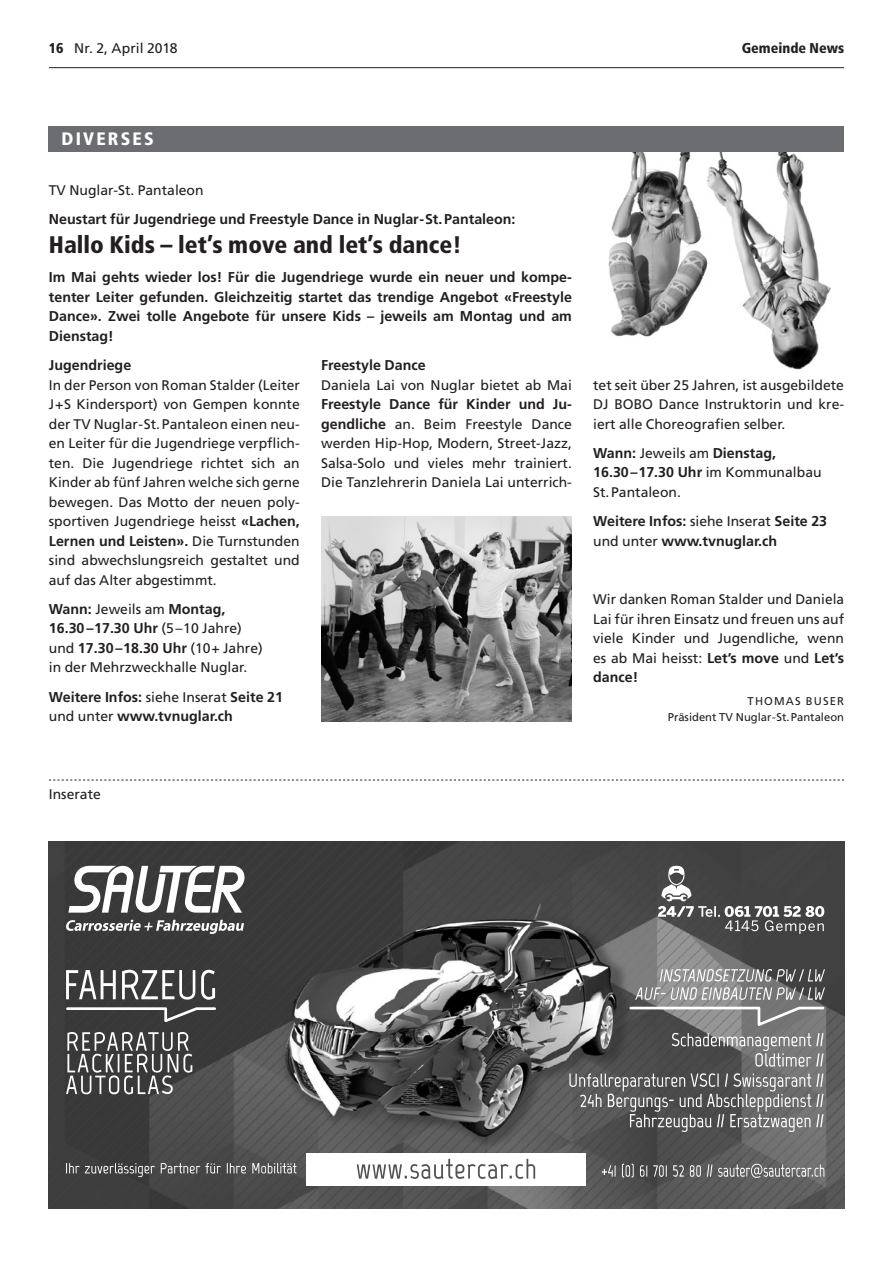
<style>
.page{position:relative;width:893px;height:1263px;background:#fff}
.page>*{position:absolute;margin:0;border:0;box-sizing:border-box;transform-origin:0 0}
.t1{font:900 condensed 24px "Frutiger LT";color:#231f20}
.t2{font:900 condensed 18px "Frutiger LT";letter-spacing:.12em;color:#fff}
.t3{font:700 14.25px/19.5px "Frutiger LT";color:#231f20}
.t4{font:900 condensed 14.25px "Frutiger LT";color:#231f20}
.t5{font:13.95px/19.5px "Frutiger LT";color:#231f20;text-align:justify}
.t6{font:11.25px/16.5px "Frutiger LT";color:#231f20;text-align:right}
.s1{font-weight:900;font-stretch:condensed;font-size:14.25px}
.s2{font-weight:700;font-size:14.25px}
.s3{font-weight:400;font-size:13.95px}
</style>
<div class="page">
<hr style="left:49px;top:67px;width:795px;height:1px;background:#231f20">
<img style="left:608px;top:152px;width:97px;height:185px">
<img style="left:705px;top:152px;width:126px;height:218px">
<div style="left:49px;top:126px;width:795px;height:26px;background:#6c6d70"></div>
<svg style="left:49px;top:780px;width:795px;height:1px"></svg>
<img style="left:49px;top:841px;width:795px;height:368px">
<svg style="left:68px;top:866px;width:177px;height:47px"></svg>
<svg style="left:66px;top:920px;width:178px;height:14px"></svg>
<svg style="left:658px;top:866px;width:166px;height:68px;background:#5e5e5e"></svg>
<svg style="left:66px;top:970px;width:149px;height:30px"></svg>
<svg style="left:66px;top:1032px;width:126px;height:62px;background:#686868"></svg>
<svg style="left:65px;top:1006px;width:152px;height:19px;background:#575757"></svg>
<svg style="left:569px;top:1073px;width:254px;height:59px;background:#737373"></svg>
<svg style="left:628px;top:969px;width:198px;height:98px;background:#808080"></svg>
<svg style="left:66px;top:1163px;width:230px;height:14px;background:#666"></svg>
<svg style="left:602px;top:1163px;width:222px;height:15px;background:#787878"></svg>
<div style="left:307px;top:1153px;width:279px;height:33px;background:#fff"></div>
<svg style="left:357px;top:1159px;width:178px;height:20px"></svg>
<img style="left:321px;top:516px;width:251px;height:205px">
<p class="t5" style="left:49px;top:39px;width:130px"><span class="s1">16</span> Nr. 2, April 2018</p>
<p class="t4" style="left:742px;top:40px;width:104px">Gemeinde News</p>
<p class="t2" style="left:62px;top:128px;width:94px">DIVERSES</p>
<p class="t5" style="left:49px;top:180px;width:156px">TV Nuglar-St. Pantaleon</p>
<p class="t3" style="left:49px;top:209px;width:468px">Neustart für Jugendriege und Freestyle Dance in Nuglar-St.Pantaleon:</p>
<h1 class="t1" style="left:49px;top:230px;width:414px">Hallo Kids – let’s move and let’s dance!</h1>
<p class="t3" style="left:49px;top:268px;width:525px;text-align:justify">Im Mai gehts wieder los! Für die Jugendriege wurde ein neuer und kompe&shy;tenter Leiter gefunden. Gleichzeitig startet das trendige Angebot «Freestyle Dance». Zwei tolle Angebote für unsere Kids – jeweils am Montag und am Dienstag!</p>
<p class="t3" style="left:49px;top:355px;width:84px">Jugendriege</p>
<p class="t5" style="left:49px;top:375px;width:252px">In der Person von Roman Stalder (Leiter J+S Kindersport) von Gempen konnte der TV Nuglar-St.Pantaleon einen neu&shy;en Leiter für die Jugendriege verpflich&shy;ten. Die Jugendriege richtet sich an Kinder ab fünf Jahren welche sich gerne bewegen. Das Motto der neuen poly&shy;sportiven Jugendriege heisst <span class="s2">«Lachen,</span></p>
<p class="t3" style="left:49px;top:531px;width:252px">Lernen und Leisten». <span class="s3">Die Turnstunden</span></p>
<p class="t5" style="left:49px;top:551px;width:252px">sind abwechslungsreich gestaltet und auf das Alter abgestimmt.</p>
<p class="t3" style="left:49px;top:599px;width:215px">Wann: <span class="s3">Jeweils am</span> Montag,<br>16.30–17.30 Uhr <span class="s3">(5–10 Jahre) und</span> 17.30–18.30 Uhr <span class="s3">(10+ Jahre)</span></p>
<p class="t5" style="left:49px;top:658px;width:200px">in der Mehrzweckhalle Nuglar.</p>
<p class="t3" style="left:49px;top:687px;width:236px">Weitere Infos: <span class="s3">siehe Inserat</span> Seite 21 <span class="s3">und unter</span> www.tvnuglar.ch</p>
<p class="t3" style="left:321px;top:355px;width:106px">Freestyle Dance</p>
<p class="t5" style="left:321px;top:375px;width:252px">Daniela Lai von Nuglar bietet ab Mai</p>
<p class="t3" style="left:321px;top:394px;width:252px">Freestyle Dance für Kinder und Ju-</p>
<p class="t5" style="left:321px;top:414px;width:252px"><span class="s2">gendliche</span> an. Beim Freestyle Dance werden Hip-Hop, Modern, Street-Jazz, Salsa-Solo und vieles mehr trainiert.<br>Die Tanzlehrerin Daniela Lai unterrich-</p>
<p class="t5" style="left:593px;top:375px;width:252px">tet seit über 25 Jahren, ist ausgebildete DJ BOBO Dance Instruktorin und kre&shy;iert alle Choreografien selber.</p>
<p class="t3" style="left:593px;top:443px;width:230px">Wann: <span class="s3">Jeweils am</span> Dienstag,<br>16.30–17.30 Uhr <span class="s3">im Kommunalbau</span></p>
<p class="t5" style="left:593px;top:482px;width:89px">St.Pantaleon.</p>
<p class="t3" style="left:593px;top:511px;width:236px">Weitere Infos: <span class="s3">siehe Inserat</span> Seite 23 <span class="s3">und unter</span> www.tvnuglar.ch</p>
<p class="t5" style="left:593px;top:590px;width:252px">Wir danken Roman Stalder und Daniela Lai für ihren Einsatz und freuen uns auf viele Kinder und Jugendliche, wenn es ab Mai heisst: <span class="s2">Let’s move</span> und <span class="s2">Let’s</span></p>
<p class="t3" style="left:593px;top:667px;width:47px">dance!</p>
<p class="t6" style="left:668px;top:692px;width:178px">THOMAS BUSER<br>Präsident TV Nuglar-St.Pantaleon</p>
<p class="t5" style="left:49px;top:785px;width:53px">Inserate</p>
</div>
